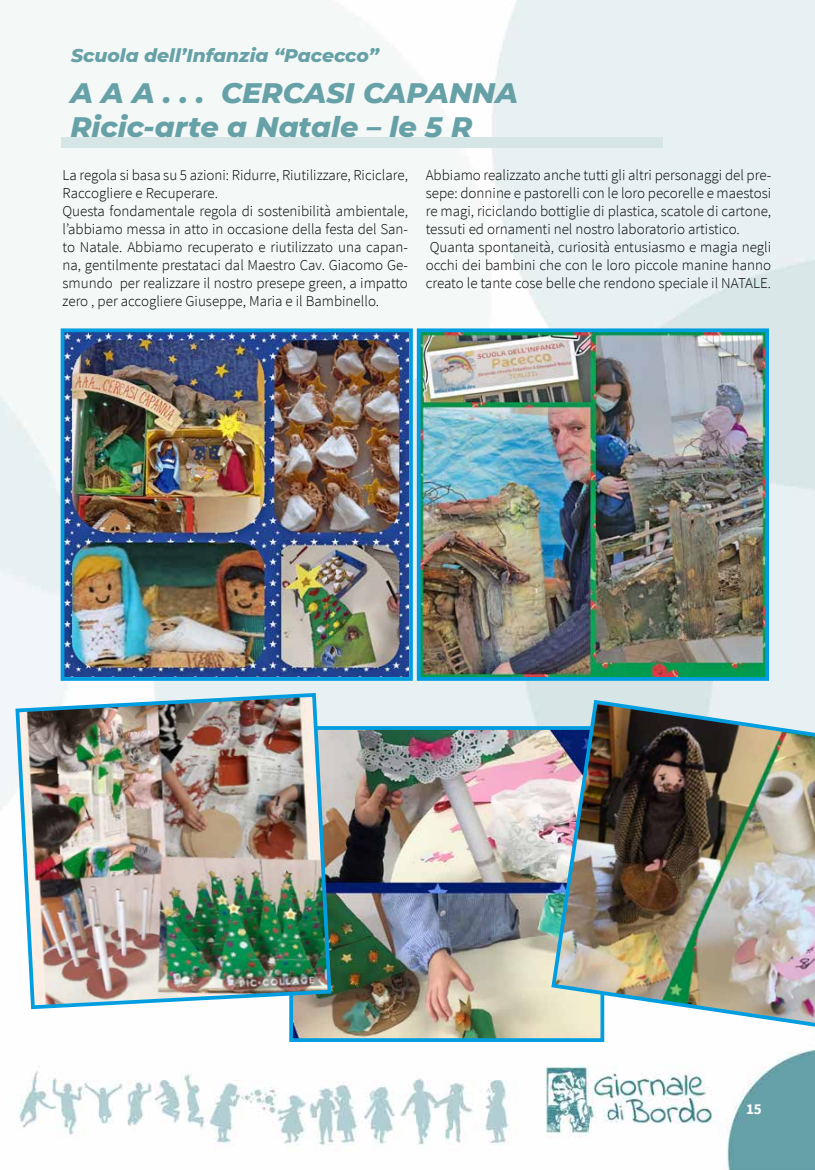
<style>
.page{position:relative;width:815px;height:1170px;background:#fff}
.page>*{position:absolute;margin:0;border:0;box-sizing:border-box;transform-origin:0 0}
.t1{font:italic 800 28.75px/34.5px "Montserrat";color:#66a1a7}
.t2{font:italic 800 18.75px "Montserrat";color:#66a1a7}
.t3{font:300 15px/18px "Source Sans Pro";color:#000}
.t4{font:700 15px "Source Sans Pro";color:#fff}
</style>
<div class="page">
<img style="left:0;top:0;width:815px;height:1169px">
<img style="left:294px;top:731px;width:305px;height:305px">
<div style="left:289px;top:726px;width:315px;height:315px;border:4px solid #009ee0"></div>
<div style="left:61px;top:137px;width:602px;height:10px;background:#d6e6e7"></div>
<img style="left:66px;top:333px;width:342px;height:342px">
<div style="left:61px;top:328px;width:352px;height:352px;border:4px solid #009ee0"></div>
<img style="left:422px;top:333px;width:342px;height:342px">
<div style="left:417px;top:328px;width:352px;height:352px;border:4px solid #009ee0"></div>
<img style="left:13px;top:691px;width:320px;height:320px">
<img style="left:549px;top:697px;width:266px;height:337px">
<p class="t2" style="left:71px;top:42px;width:310px">Scuola dell’Infanzia “Pacecco”</p>
<h1 class="t1" style="left:70px;top:74px;width:449px">A A A . . . CERCASI CAPANNA<br>Ricic-arte a Natale – le 5 R</h1>
<p class="t3" style="left:63px;top:166px;width:347px">La regola si basa su 5 azioni: Ridurre, Riutilizzare, Riciclare, Raccogliere e Recuperare.<br>Questa fondamentale regola di sostenibilità ambientale, l’abbiamo messa in atto in occasione della festa del San&shy;to Natale. Abbiamo recuperato e riutilizzato una capan&shy;na, gentilmente prestataci dal Maestro Cav. Giacomo Ge&shy;smundo per realizzare il nostro presepe green, a impatto zero , per accogliere Giuseppe, Maria e il Bambinello.</p>
<p class="t3" style="left:426px;top:166px;width:347px">Abbiamo realizzato anche tutti gli altri personaggi del pre&shy;sepe: donnine e pastorelli con le loro pecorelle e maestosi re magi, riciclando bottiglie di plastica, scatole di cartone, tessuti ed ornamenti nel nostro laboratorio artistico.<br>Quanta spontaneità, curiosità entusiasmo e magia negli occhi dei bambini che con le loro piccole manine hanno creato le tante cose belle che rendono speciale il NATALE.</p>
<p class="t4" style="left:746px;top:1098px;width:17px">15</p>
</div>
